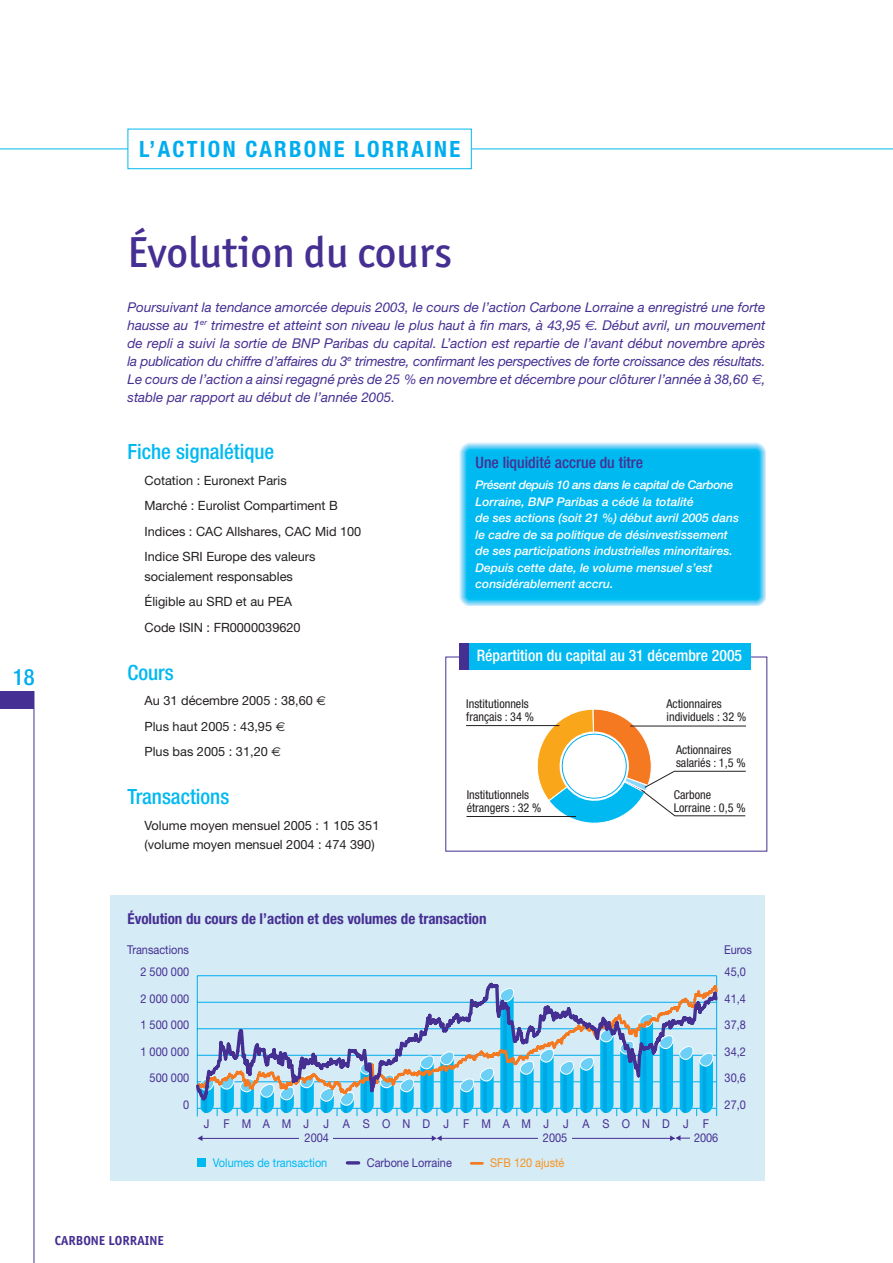
<style>
.page{position:relative;width:893px;height:1263px;background:#fff}
.page>*{position:absolute;margin:0;border:0;box-sizing:border-box;transform-origin:0 0}
.t1{font:500 43.5px "Officina San ITC";color:#462f92}
.t2{font:700 condensed 22.5px "Helvetica Neue";letter-spacing:.1em;color:#00adef}
.t3{font:500 condensed 22.5px "Helvetica Neue";color:#00adef}
.t4{font:500 condensed 21px "Helvetica Neue";color:#00b9f1}
.t5{font:500 condensed 15.75px "Helvetica Neue";color:#fff}
.t6{font:500 condensed 15.75px "Helvetica Neue";color:#462f92}
.t7{font:700 condensed 15px "Helvetica Neue";color:#462f92}
.t8{font:italic 13.5px/18px "Helvetica Neue";color:#462f92;text-align:justify}
.t9{font:700 13.5px "Officina Sans";color:#462f92}
.t10{font:12.75px/25.5px "Helvetica Neue";color:#231f20}
.t11{font:condensed 12.15px/12.6px "Helvetica Neue";color:#231f20}
.t12{font:12.15px "Helvetica Neue";color:#462f92;scale:.9 1}
.t13{font:12.15px/14.2px "Helvetica Neue";letter-spacing:1.105em;color:#462f92;scale:.9 1}
.t14{font:12.15px "Helvetica Neue";color:#00b9f1;scale:.9 1}
.t15{font:12.15px "Helvetica Neue";color:#f7931d;scale:.9 1}
.t16{font:italic 500 12px/16.5px "Helvetica Neue";color:#fff}
.s1{font-family:"Euro Sans"}
</style>
<div class="page">
<div style="left:0;top:691px;width:34px;height:17px;background:#462f92"></div>
<hr style="left:0;top:149px;width:893px;height:1px;background:#00b9f1">
<div style="left:128px;top:129px;width:343px;height:40px;background:#fff"></div>
<div style="left:128px;top:129px;width:344px;height:40px;border:1px solid #00b9f1"></div>
<img style="left:460px;top:443px;width:305px;height:163px">
<svg style="left:33px;top:656px;width:734px;height:607px"></svg>
<div style="left:468px;top:643px;width:283px;height:27px;background:#00b9f1"></div>
<div style="left:459px;top:643px;width:9px;height:27px;background:#462f92"></div>
<svg style="left:466px;top:709px;width:280px;height:122px"></svg>
<div style="left:111px;top:895px;width:654px;height:285px;background:#d5ebf6"></div>
<hr style="left:197px;top:976px;width:1px;height:140px;background:#00adef">
<hr style="left:197px;top:975px;width:519px;height:1px;background:#00adef">
<hr style="left:716px;top:976px;width:1px;height:140px;background:#00adef">
<svg style="left:196px;top:980px;width:522px;height:136px"></svg>
<hr style="left:199px;top:1138px;width:236px;height:1px;background:#462f92">
<svg style="left:197px;top:1135px;width:5px;height:6px"></svg>
<div style="left:299px;top:1132px;width:34px;height:12px;background:#d5ebf6"></div>
<hr style="left:438px;top:1138px;width:236px;height:1px;background:#462f92">
<svg style="left:432px;top:1135px;width:10px;height:6px"></svg>
<div style="left:538px;top:1132px;width:33px;height:12px;background:#d5ebf6"></div>
<hr style="left:676px;top:1138px;width:44px;height:1px;background:#462f92">
<svg style="left:670px;top:1135px;width:10px;height:6px"></svg>
<div style="left:690px;top:1131px;width:32px;height:13px;background:#d5ebf6"></div>
<div style="left:197px;top:1158px;width:9px;height:9px;background:#00b9f1"></div>
<svg style="left:347px;top:1161px;width:12px;height:4px"></svg>
<svg style="left:471px;top:1162px;width:11px;height:3px"></svg>
<h2 class="t2" style="left:139px;top:141px;width:323px">L’ACTION CARBONE LORRAINE</h2>
<h2 class="t3" style="left:13px;top:669px;width:23px">18</h2>
<h1 class="t1" style="left:128px;top:234px;width:326px">Évolution du cours</h1>
<p class="t8" style="left:128px;top:299px;width:639px">Poursuivant la tendance amorcée depuis 2003, le cours de l’action Carbone Lorraine a enregistré une forte hausse au 1<sup>er</sup> trimestre et atteint son niveau le plus haut à fin mars, à 43,95 <span class="s1">€</span>. Début avril, un mouvement de repli a suivi la sortie de BNP Paribas du capital. L’action est repartie de l’avant début novembre après la publication du chiffre d’affaires du 3<sup>e</sup> trimestre, confirmant les perspectives de forte croissance des résultats.<br>Le cours de l’action a ainsi regagné près de 25 % en novembre et décembre pour clôturer l’année à 38,60 <span class="s1">€</span>, stable par rapport au début de l’année 2005.</p>
<h3 class="t4" style="left:128px;top:444px;width:148px">Fiche signalétique</h3>
<p class="t10" style="left:145px;top:469px;width:218px">Cotation : Euronext Paris<br>Marché : Eurolist Compartiment B<br>Indices : CAC Allshares, CAC Mid 100<br>Indice SRI Europe des valeurs</p>
<p class="t10" style="left:145px;top:565px;width:158px">socialement responsables<br>Éligible au SRD et au PEA<br>Code ISIN : FR0000039620</p>
<h3 class="t4" style="left:128px;top:665px;width:48px">Cours</h3>
<p class="t10" style="left:145px;top:689px;width:183px">Au 31 décembre 2005 : 38,60 <span class="s1">€<br></span>Plus haut 2005 : 43,95 <span class="s1">€<br></span>Plus bas 2005 : 31,20 <span class="s1">€</span></p>
<h3 class="t4" style="left:128px;top:789px;width:103px">Transactions</h3>
<p class="t10" style="left:145px;top:817px;width:236px;line-height:19.5px">Volume moyen mensuel 2005 : 1 105 351 (volume moyen mensuel 2004 : 474 390)</p>
<p class="t6" style="left:475px;top:457px;width:169px">Une liquidité accrue du titre</p>
<p class="t16" style="left:475px;top:478px;width:265px">Présent depuis 10 ans dans le capital de Carbone Lorraine, BNP Paribas a cédé la totalité<br>de ses actions (soit 21 %) début avril 2005 dans le cadre de sa politique de désinvestissement de ses participations industrielles minoritaires.<br>Depuis cette date, le volume mensuel s’est considérablement accru.</p>
<p class="t5" style="left:477px;top:650px;width:267px">Répartition du capital au 31 décembre 2005</p>
<p class="t11" style="left:466px;top:699px;width:69px">Institutionnels français : 34 %</p>
<p class="t11" style="left:676px;top:744px;width:71px">Actionnaires salariés : 1,5 %</p>
<p class="t11" style="left:666px;top:699px;width:81px">Actionnaires individuels : 32 %</p>
<p class="t11" style="left:467px;top:789px;width:76px">Institutionnels étrangers : 32 %</p>
<p class="t11" style="left:674px;top:789px;width:73px">Carbone<br>Lorraine : 0,5 %</p>
<p class="t7" style="left:128px;top:913px;width:361px">Évolution du cours de l’action et des volumes de transaction</p>
<p class="t12" style="left:127px;top:945px;width:70px">Transactions</p>
<p class="t12" style="left:724px;top:945px;width:33px">Euros</p>
<p class="t12" style="left:141px;top:968px;width:56px">2 500 000</p>
<p class="t12" style="left:725px;top:968px;width:25px">45,0</p>
<p class="t12" style="left:141px;top:994px;width:56px">2 000 000</p>
<p class="t12" style="left:725px;top:994px;width:25px">41,4</p>
<p class="t12" style="left:141px;top:1021px;width:56px">1 500 000</p>
<p class="t12" style="left:725px;top:1021px;width:25px">37,8</p>
<p class="t12" style="left:141px;top:1047px;width:56px">1 000 000</p>
<p class="t12" style="left:725px;top:1047px;width:25px">34,2</p>
<p class="t12" style="left:150px;top:1074px;width:45px">500 000</p>
<p class="t12" style="left:725px;top:1074px;width:25px">30,6</p>
<p class="t12" style="left:183px;top:1100px;width:8px">0</p>
<p class="t12" style="left:725px;top:1100px;width:25px">27,0</p>
<p class="t13" style="left:305px;top:1118px;width:451px;text-indent:-101px">J FMAMJ J ASONDJ FMAMJ J ASONDJ F<br>2004</p>
<p class="t12" style="left:543px;top:1133px;width:29px">2005</p>
<p class="t12" style="left:694px;top:1133px;width:29px">2006</p>
<p class="t14" style="left:213px;top:1158px;width:129px">Volumes de transaction</p>
<p class="t15" style="left:490px;top:1158px;width:84px">SFB 120 ajusté</p>
<p class="t12" style="left:367px;top:1158px;width:96px">Carbone Lorraine</p>
<p class="t9" style="left:55px;top:1235px;width:110px">CARBONE LORRAINE</p>
</div>
